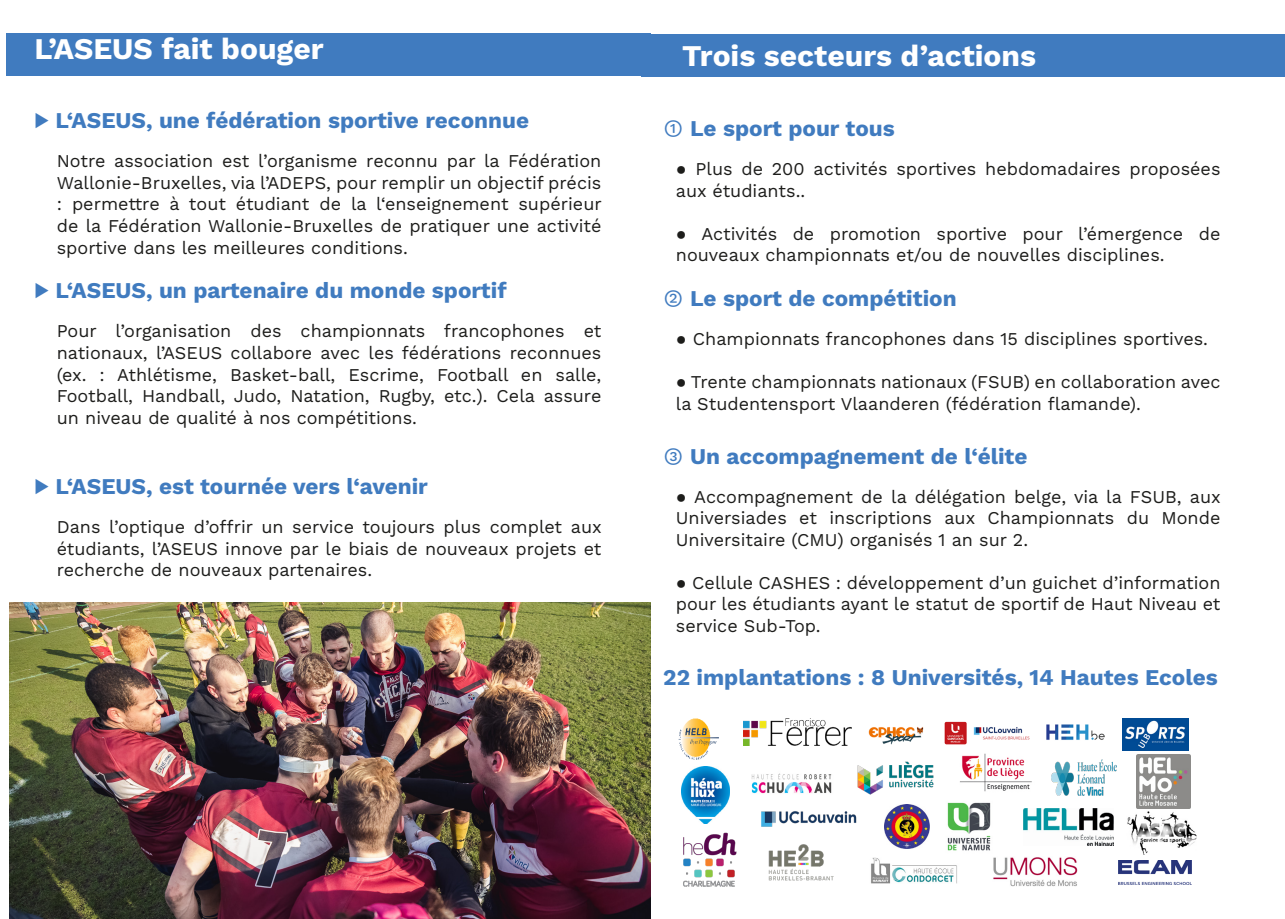
<style>
.page{position:relative;width:1285px;height:919px;background:#fff}
.page>*{position:absolute;margin:0;border:0;box-sizing:border-box;transform-origin:0 0}
.Titre_bloc{font:700 30px "Work Sans";color:#fff}
.sous-titre{font:700 22.5px "Work Sans";color:#407bbf}
.texte_normal{font:18px/21.6px "Work Sans";color:#1d1d1b;text-align:justify}
.Titre_bloc-2{font:18px/21.6px "Work Sans";color:#1d1d1b;text-align:justify}
.s1{font-weight:400}
.s2{font-family:"Arial"}
</style>
<div class="page">
<div style="left:6px;top:33px;width:644px;height:43px;background:#407bbf"></div>
<img style="left:10px;top:602px;width:640px;height:316px">
<div style="left:641px;top:34px;width:643px;height:42px;background:#407bbf"></div>
<img style="left:1118px;top:860px;width:73px;height:24px">
<img style="left:868px;top:727px;width:56px;height:18px">
<img style="left:884px;top:804px;width:44px;height:44px">
<img style="left:761px;top:811px;width:96px;height:16px">
<img style="left:944px;top:721px;width:86px;height:24px">
<img style="left:993px;top:857px;width:84px;height:29px">
<img style="left:1122px;top:718px;width:65px;height:32px">
<img style="left:768px;top:844px;width:66px;height:37px">
<img style="left:678px;top:718px;width:41px;height:42px">
<img style="left:743px;top:718px;width:108px;height:27px">
<img style="left:1136px;top:754px;width:54px;height:54px">
<img style="left:960px;top:753px;width:72px;height:39px">
<img style="left:751px;top:773px;width:81px;height:21px">
<img style="left:1046px;top:724px;width:59px;height:16px">
<img style="left:1023px;top:808px;width:89px;height:37px">
<img style="left:681px;top:766px;width:48px;height:57px">
<img style="left:871px;top:857px;width:86px;height:27px">
<img style="left:1051px;top:759px;width:66px;height:37px">
<img style="left:1127px;top:811px;width:68px;height:43px">
<img style="left:683px;top:832px;width:53px;height:54px">
<img style="left:947px;top:802px;width:44px;height:49px">
<img style="left:857px;top:761px;width:76px;height:33px">
<p class="Titre_bloc" style="left:34px;top:26px;width:291px">L’ASEUS fait bouger</p>
<p class="sous-titre" style="left:33px;top:103px;width:497px"><span class="s1">▶</span> L‘ASEUS, une fédération sportive reconnue</p>
<p class="texte_normal" style="left:57px;top:149px;width:546px">Notre association est l’organisme reconnu par la Fédération Wallonie-Bruxelles, via l’ADEPS, pour remplir un objectif précis : permettre à tout étudiant de la l‘enseignement supérieur de la Fédération Wallonie-Bruxelles de pratiquer une activité sportive dans les meilleures conditions.</p>
<p class="sous-titre" style="left:33px;top:273px;width:475px"><span class="s1">▶</span> L‘ASEUS, un partenaire du monde sportif</p>
<p class="Titre_bloc-2" style="left:57px;top:319px;width:546px">Pour l’organisation des championnats francophones et nationaux, l’ASEUS collabore avec les fédérations reconnues (ex. : Athlétisme, Basket-ball, Escrime, Football en salle, Football, Handball, Judo, Natation, Rugby, etc.). Cela assure un niveau de qualité à nos compétitions.</p>
<p class="sous-titre" style="left:33px;top:469px;width:396px"><span class="s1">▶</span> L‘ASEUS, est tournée vers l‘avenir</p>
<p class="Titre_bloc-2" style="left:57px;top:515px;width:546px">Dans l’optique d’offrir un service toujours plus complet aux étudiants, l’ASEUS innove par le biais de nouveaux projets et recherche de nouveaux partenaires.</p>
<p class="Titre_bloc" style="left:682px;top:34px;width:355px">Trois secteurs d’actions</p>
<p class="sous-titre" style="left:663px;top:111px;width:233px"><span class="s1">➀</span> Le sport pour tous</p>
<p class="texte_normal" style="left:675px;top:157px;width:546px"><span class="s2">●</span> Plus de 200 activités sportives hebdomadaires proposées aux étudiants..</p>
<p class="texte_normal" style="left:675px;top:222px;width:546px"><span class="s2">●</span> Activités de promotion sportive pour l’émergence de nouveaux championnats et/ou de nouvelles disciplines.</p>
<p class="sous-titre" style="left:663px;top:281px;width:295px"><span class="s1">➁</span> Le sport de compétition</p>
<p class="texte_normal" style="left:675px;top:327px;width:533px"><span class="s2">●</span> Championnats francophones dans 15 disciplines sportives.</p>
<p class="texte_normal" style="left:675px;top:370px;width:546px"><span class="s2">●</span> Trente championnats nationaux (FSUB) en collaboration avec la Studentensport Vlaanderen (fédération flamande).</p>
<p class="sous-titre" style="left:663px;top:439px;width:365px"><span class="s1">➂</span> Un accompagnement de l‘élite</p>
<p class="texte_normal" style="left:675px;top:485px;width:546px"><span class="s2">●</span> Accompagnement de la délégation belge, via la FSUB, aux Universiades et inscriptions aux Championnats du Monde Universitaire (CMU) organisés 1 an sur 2.</p>
<p class="texte_normal" style="left:675px;top:571px;width:546px"><span class="s2">●</span> Cellule CASHES : développement d’un guichet d’information pour les étudiants ayant le statut de sportif de Haut Niveau et service Sub-Top.</p>
<p class="sous-titre" style="left:663px;top:660px;width:556px">22 implantations : 8 Universités, 14 Hautes Ecoles</p>
</div>
